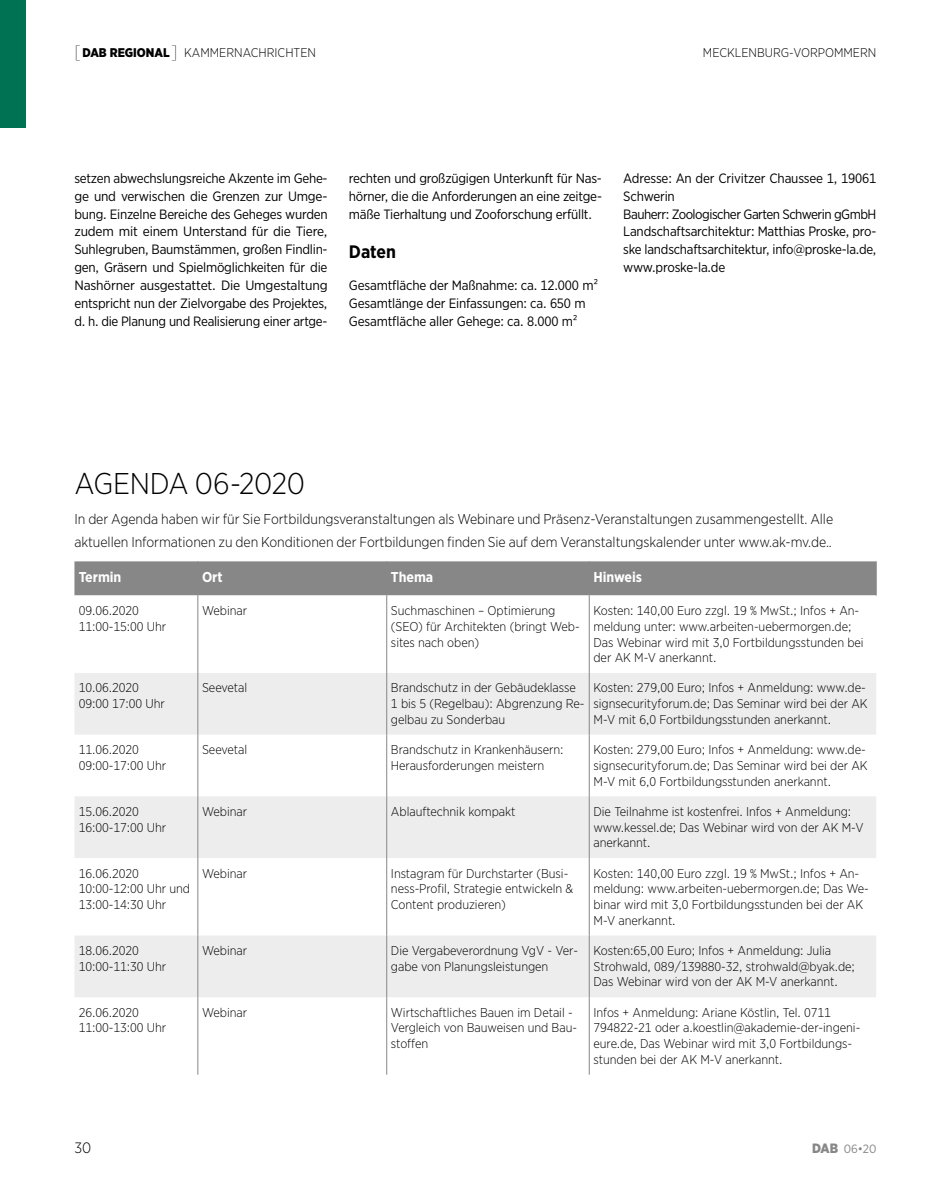
<style>
.page{position:relative;width:936px;height:1191px;background:#fff}
.page>*{position:absolute;margin:0;border:0;box-sizing:border-box;transform-origin:0 0}
.t1{font:300 30px "Gotham Narrow";letter-spacing:-.015em;color:#000}
.t2{font:700 18px "Gotham Narrow";color:#000}
.t3{font:300 15px "Gotham Narrow";color:#000}
.t4{font:300 14.25px/22.2px "Gotham Narrow";letter-spacing:-.005em;color:#000}
.t5{font:700 14.25px "Gotham Narrow";letter-spacing:-.005em;color:#fff}
.t6{font:13.5px/17.9px "Gotham Narrow";letter-spacing:-.015em;color:#000;text-align:justify}
.t7{font:300 12.75px/15.8px "Gotham Narrow";letter-spacing:-.005em;color:#000}
.t8{font:300 12.6px "Gotham Narrow";color:#000}
.t9{font:12px "Gotham Narrow";color:#878787}
.s1{font-weight:100;font-size:18px}
.s2{font-weight:900}
.s3{font-weight:900;font-size:13.5px}
</style>
<div class="page">
<div style="left:74px;top:561px;width:801px;height:34px;background:#878787"></div>
<svg style="left:75px;top:673px;width:801px;height:324px;fill:#ededed"></svg>
<hr style="left:197px;top:595px;width:1px;height:78px;background:#878787">
<hr style="left:386px;top:595px;width:1px;height:78px;background:#878787">
<hr style="left:589px;top:595px;width:1px;height:78px;background:#878787">
<hr style="left:197px;top:673px;width:1px;height:61px;background:#878787">
<hr style="left:386px;top:673px;width:1px;height:61px;background:#878787">
<hr style="left:589px;top:673px;width:1px;height:61px;background:#878787">
<hr style="left:197px;top:734px;width:1px;height:62px;background:#878787">
<hr style="left:386px;top:734px;width:1px;height:62px;background:#878787">
<hr style="left:589px;top:734px;width:1px;height:62px;background:#878787">
<hr style="left:197px;top:796px;width:1px;height:62px;background:#878787">
<hr style="left:386px;top:796px;width:1px;height:62px;background:#878787">
<hr style="left:589px;top:796px;width:1px;height:62px;background:#878787">
<hr style="left:197px;top:858px;width:1px;height:77px;background:#878787">
<hr style="left:386px;top:858px;width:1px;height:77px;background:#878787">
<hr style="left:589px;top:858px;width:1px;height:77px;background:#878787">
<hr style="left:197px;top:935px;width:1px;height:62px;background:#878787">
<hr style="left:386px;top:935px;width:1px;height:62px;background:#878787">
<hr style="left:589px;top:935px;width:1px;height:62px;background:#878787">
<hr style="left:197px;top:997px;width:1px;height:77px;background:#878787">
<hr style="left:386px;top:997px;width:1px;height:77px;background:#878787">
<hr style="left:589px;top:997px;width:1px;height:77px;background:#878787">
<hr style="left:197px;top:561px;width:1px;height:34px;background:#878787">
<hr style="left:386px;top:561px;width:1px;height:34px;background:#878787">
<hr style="left:589px;top:561px;width:1px;height:34px;background:#878787">
<hr style="left:875px;top:561px;width:1px;height:34px;background:#878787">
<div style="left:0;top:0;width:26px;height:128px;background:#007254"></div>
<p class="t8" style="left:74px;top:45px;width:243px"><span class="s1">[</span><span class="s2">DAB REGIONAL</span><span class="s1">]</span> KAMMERNACHRICHTEN</p>
<p class="t8" style="left:703px;top:45px;width:175px">MECKLENBURG-VORPOMMERN</p>
<p class="t6" style="left:74px;top:169px;width:255px">setzen abwechslungsreiche Akzente im Gehe&shy;ge und verwischen die Grenzen zur Umge&shy;bung. Einzelne Bereiche des Geheges wurden zudem mit einem Unterstand für die Tiere, Suhlegruben, Baumstämmen, großen Findlin&shy;gen, Gräsern und Spielmöglichkeiten für die Nashörner ausgestattet. Die Umgestaltung entspricht nun der Zielvorgabe des Projektes, d. h. die Planung und Realisierung einer artge-</p>
<p class="t6" style="left:349px;top:169px;width:254px">rechten und großzügigen Unterkunft für Nas&shy;hörner, die die Anforderungen an eine zeitge&shy;mäße Tierhaltung und Zooforschung erfüllt.</p>
<h2 class="t2" style="left:349px;top:240px;width:49px">Daten</h2>
<p class="t6" style="left:349px;top:276px;width:251px;text-align:left">Gesamtfläche der Maßnahme: ca. 12.000 m²<br>Gesamtlänge der Einfassungen: ca. 650 m<br>Gesamtfläche aller Gehege: ca. 8.000 m²</p>
<p class="t6" style="left:623px;top:169px;width:255px;text-align:left">Adresse: An der Crivitzer Chaussee 1, 19061<br>Schwerin<br>Bauherr: Zoologischer Garten Schwerin gGmbH Landschaftsarchitektur: Matthias Proske, pro&shy;ske landschaftsarchitektur, info@proske-la.de, www.proske-la.de</p>
<h1 class="t1" style="left:74px;top:464px;width:232px">AGENDA 06-2020</h1>
<p class="t4" style="left:74px;top:508px;width:760px">In der Agenda haben wir für Sie Fortbildungsveranstaltungen als Webinare und Präsenz-Veranstaltungen zusammengestellt. Alle aktuellen Informationen zu den Konditionen der Fortbildungen finden Sie auf dem Veranstaltungskalender unter www.ak-mv.de..</p>
<p class="t5" style="left:79px;top:568px;width:44px">Termin</p>
<p class="t5" style="left:202px;top:568px;width:22px">Ort</p>
<p class="t5" style="left:391px;top:568px;width:44px">Thema</p>
<p class="t5" style="left:593px;top:568px;width:50px">Hinweis</p>
<p class="t7" style="left:79px;top:602px;width:89px">09.06.2020<br>11:00-15:00 Uhr</p>
<p class="t7" style="left:202px;top:602px;width:47px">Webinar</p>
<p class="t7" style="left:391px;top:602px;width:190px">Suchmaschinen – Optimierung (SEO) für Architekten (bringt Web&shy;sites nach oben)</p>
<p class="t7" style="left:593px;top:602px;width:272px">Kosten: 140,00 Euro zzgl. 19 % MwSt.; Infos + An&shy;meldung unter: www.arbeiten-uebermorgen.de; Das Webinar wird mit 3,0 Fortbildungsstunden bei der AK M-V anerkannt.</p>
<p class="t7" style="left:79px;top:680px;width:88px">10.06.2020<br>09:00 17:00 Uhr</p>
<p class="t7" style="left:202px;top:680px;width:47px">Seevetal</p>
<p class="t7" style="left:391px;top:680px;width:195px">Brandschutz in der Gebäudeklasse<br>1 bis 5 (Regelbau): Abgrenzung Re&shy;gelbau zu Sonderbau</p>
<p class="t7" style="left:593px;top:680px;width:276px">Kosten: 279,00 Euro; Infos + Anmeldung: www.de&shy;signsecurityforum.de; Das Seminar wird bei der AK<br>M-V mit 6,0 Fortbildungsstunden anerkannt.</p>
<p class="t7" style="left:79px;top:741px;width:89px">11.06.2020<br>09:00-17:00 Uhr</p>
<p class="t7" style="left:202px;top:741px;width:47px">Seevetal</p>
<p class="t7" style="left:391px;top:741px;width:174px">Brandschutz in Krankenhäusern:<br>Herausforderungen meistern</p>
<p class="t7" style="left:593px;top:741px;width:276px">Kosten: 279,00 Euro; Infos + Anmeldung: www.de&shy;signsecurityforum.de; Das Seminar wird bei der AK<br>M-V mit 6,0 Fortbildungsstunden anerkannt.</p>
<p class="t7" style="left:79px;top:803px;width:89px">15.06.2020<br>16:00-17:00 Uhr</p>
<p class="t7" style="left:202px;top:803px;width:47px">Webinar</p>
<p class="t7" style="left:391px;top:803px;width:126px">Ablauftechnik kompakt</p>
<p class="t7" style="left:593px;top:803px;width:271px">Die Teilnahme ist kostenfrei. Infos + Anmeldung: www.kessel.de; Das Webinar wird von der AK M-V anerkannt.</p>
<p class="t7" style="left:79px;top:865px;width:113px">16.06.2020<br>10:00-12:00 Uhr und<br>13:00-14:30 Uhr</p>
<p class="t7" style="left:202px;top:865px;width:47px">Webinar</p>
<p class="t7" style="left:391px;top:865px;width:184px">Instagram für Durchstarter (Busi&shy;ness-Profil, Strategie entwickeln &amp;<br>Content produzieren)</p>
<p class="t7" style="left:593px;top:865px;width:277px">Kosten: 140,00 Euro zzgl. 19 % MwSt.; Infos + An&shy;meldung: www.arbeiten-uebermorgen.de; Das We&shy;binar wird mit 3,0 Fortbildungsstunden bei der AK M-V anerkannt.</p>
<p class="t7" style="left:79px;top:942px;width:89px">18.06.2020<br>10:00-11:30 Uhr</p>
<p class="t7" style="left:202px;top:942px;width:47px">Webinar</p>
<p class="t7" style="left:391px;top:942px;width:188px">Die Vergabeverordnung VgV - Ver&shy;gabe von Planungsleistungen</p>
<p class="t7" style="left:593px;top:942px;width:263px">Kosten:65,00 Euro; Infos + Anmeldung: Julia<br>Strohwald, 089/139880-32, strohwald@byak.de;<br>Das Webinar wird von der AK M-V anerkannt.</p>
<p class="t7" style="left:79px;top:1004px;width:89px">26.06.2020<br>11:00-13:00 Uhr</p>
<p class="t7" style="left:202px;top:1004px;width:47px">Webinar</p>
<p class="t7" style="left:391px;top:1004px;width:188px">Wirtschaftliches Bauen im Detail -<br>Vergleich von Bauweisen und Bau&shy;stoffen</p>
<p class="t7" style="left:593px;top:1004px;width:268px">Infos + Anmeldung: Ariane Köstlin, Tel. 0711<br>794822-21 oder a.koestlin@akademie-der-ingeni&shy;eure.de, Das Webinar wird mit 3,0 Fortbildungs&shy;stunden bei der AK M-V anerkannt.</p>
<p class="t3" style="left:74px;top:1138px;width:18px">30</p>
<p class="t9" style="left:812px;top:1141px;width:66px"><span class="s3">DAB</span> 06•20</p>
</div>
